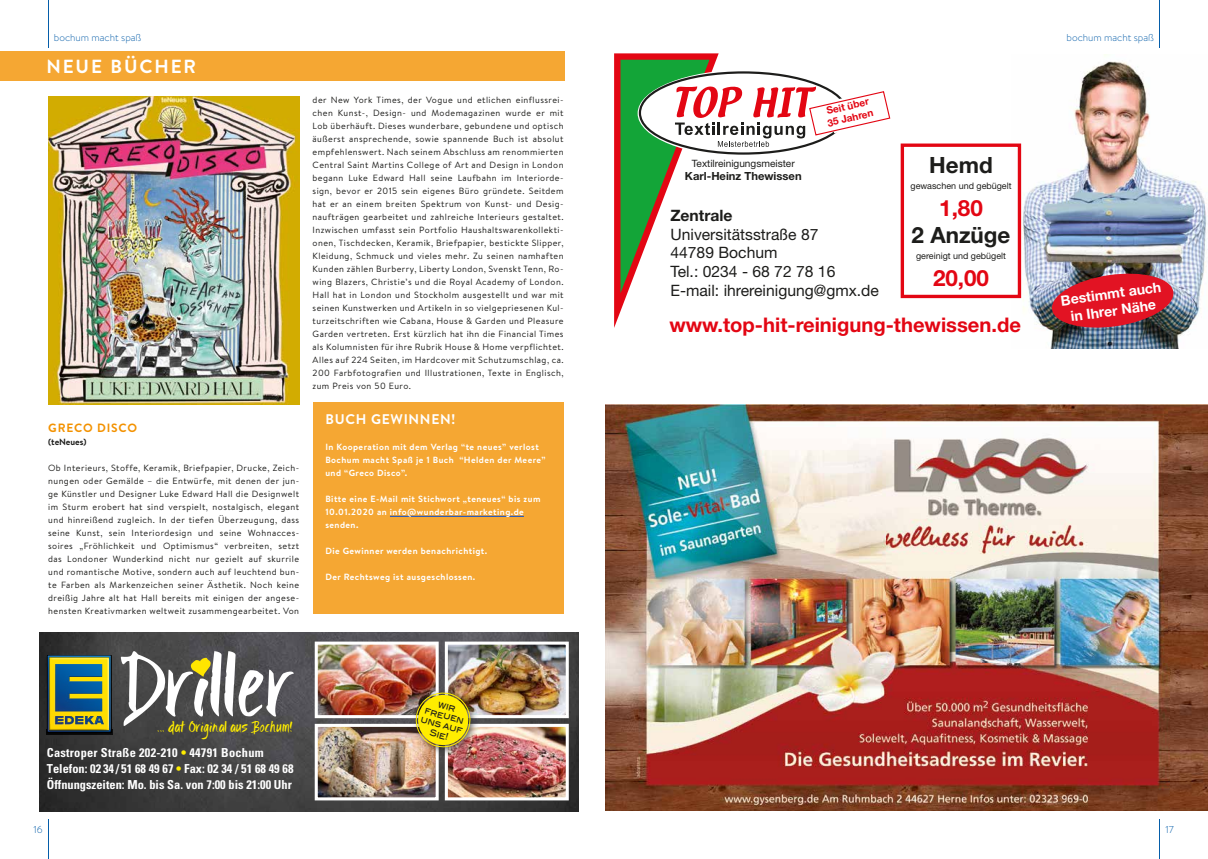
<style>
.page{position:relative;width:1208px;height:859px;background:#fff}
.page>*{position:absolute;margin:0;border:0;box-sizing:border-box;transform-origin:0 0}
.t1{font:700 22.4px "Helvetica Neue";color:#1d1d1b}
.t2{font:700 22.4px "Helvetica Neue";color:#e30613}
.t3{font:700 20.2px "Helvetica Neue";color:#e30613}
.t4{font:700 19px "Brandon Text";letter-spacing:.1em;color:#fff}
.t5{font:15.7px/18.8px "Helvetica Neue";color:#1d1d1b}
.t6{font:700 15.7px "Helvetica Neue";color:#1d1d1b}
.t7{font:700 14.1px/16.9px "Helvetica Neue";color:#fff;text-align:center}
.t8{font:700 14px "Brandon Text";letter-spacing:.05em;color:#fff}
.t9{font:300 13.3px "Ignitethe";color:#ffed00}
.t10{font:700 condensed 12.4px/16px "Univers LT Std";color:#fff}
.t11{font:700 12px "Brandon Text";letter-spacing:.07em;color:#f39200}
.t12{font:700 11.2px "Helvetica Neue";color:#1d1d1b}
.t13{font:10.1px "Helvetica Neue";color:#1d1d1b}
.t14{font:700 10.1px/12.1px "Helvetica Neue";color:#e30613}
.t15{font:300 10px "Brandon Text";color:#055da9}
.t16{font:9px/13px "Brandon Text";letter-spacing:.05em;color:#1d1d1b;text-align:justify}
.t17{font:700 9px/13px "Brandon Text";letter-spacing:.05em;color:#fff}
.t18{font:9px "Helvetica Neue";color:#1d1d1b}
.t19{font:9px/9.8px "Blair Md ITCTT Medium";color:#1d1d1b;text-align:center;scale:.88 1}
.t20{font:700 9px "Brandon Text";color:#1d1d1b}
.s1{color:#ffed00}
</style>
<div class="page">
<img style="left:48px;top:96px;width:251px;height:309px">
<img style="left:605px;top:405px;width:602px;height:406px">
<img style="left:1011px;top:54px;width:196px;height:294px">
<img style="left:1052px;top:274px;width:121px;height:54px">
<svg style="left:614px;top:53px;width:277px;height:275px"></svg>
<div style="left:900px;top:144px;width:121px;height:154px;border:3px solid #e30613"></div>
<div style="left:0;top:52px;width:564px;height:29px;background:#f5a733"></div>
<img style="left:40px;top:633px;width:538px;height:178px">
<img style="left:319px;top:646px;width:116px;height:68px">
<div style="left:315px;top:642px;width:124px;height:76px;border:3px solid #fff"></div>
<img style="left:319px;top:728px;width:116px;height:68px">
<div style="left:315px;top:724px;width:124px;height:76px;border:3px solid #fff"></div>
<img style="left:449px;top:646px;width:116px;height:68px">
<div style="left:445px;top:642px;width:124px;height:76px;border:3px solid #fff"></div>
<img style="left:449px;top:728px;width:116px;height:68px">
<div style="left:445px;top:724px;width:124px;height:76px;border:3px solid #fff"></div>
<div style="left:411px;top:688px;width:69px;height:69px;background:#1d1d1b;opacity:.75"></div>
<img style="left:412px;top:689px;width:62px;height:61px">
<img style="left:44px;top:652px;width:70px;height:83px">
<img style="left:46px;top:729px;width:58px;height:5px">
<img style="left:44px;top:652px;width:10px;height:54px">
<img style="left:104px;top:682px;width:10px;height:53px">
<svg style="left:48px;top:656px;width:63px;height:76px"></svg>
<img style="left:49px;top:658px;width:61px;height:73px">
<svg style="left:121px;top:651px;width:172px;height:75px"></svg>
<div style="left:313px;top:403px;width:251px;height:211px;background:#f5a733"></div>
<hr style="left:390px;top:516px;width:134px;height:1px;background:#094fd1">
<hr style="left:48px;top:819px;width:1px;height:40px;background:#055da9">
<hr style="left:1159px;top:819px;width:1px;height:40px;background:#055da9">
<hr style="left:48px;top:0;width:1px;height:48px;background:#055da9">
<hr style="left:1159px;top:0;width:1px;height:48px;background:#055da9">
<p class="t15" style="left:54px;top:30px;width:89px">bochum macht spaß</p>
<p class="t15" style="left:1066px;top:30px;width:89px">bochum macht spaß</p>
<h3 class="t4" style="left:46px;top:53px;width:151px">NEUE BÜCHER</h3>
<h3 class="t11" style="left:48px;top:419px;width:90px">GRECO DISCO</h3>
<p class="t20" style="left:48px;top:435px;width:40px">(teNeues)</p>
<p class="t16" style="left:48px;top:461px;width:252px">Ob Interieurs, Stoffe, Keramik, Briefpapier, Drucke, Zeich&shy;nungen oder Gemälde – die Entwürfe, mit denen der jun&shy;ge Künstler und Designer Luke Edward Hall die Designwelt im Sturm erobert hat sind verspielt, nostalgisch, elegant und hinreißend zugleich. In der tiefen Überzeugung, dass seine Kunst, sein Interiordesign und seine Wohnacces&shy;soires „Fröhlichkeit und Optimismus“ verbreiten, setzt das Londoner Wunderkind nicht nur gezielt auf skurrile und romantische Motive, sondern auch auf leuchtend bun&shy;te Farben als Markenzeichen seiner Ästhetik. Noch keine dreißig Jahre alt hat Hall bereits mit einigen der angese&shy;hensten Kreativmarken weltweit zusammengearbeitet. Von</p>
<p class="t16" style="left:313px;top:93px;width:252px">der New York Times, der Vogue und etlichen einflussrei&shy;chen Kunst-, Design- und Modemagazinen wurde er mit Lob überhäuft. Dieses wunderbare, gebundene und optisch äußerst ansprechende, sowie spannende Buch ist absolut empfehlenswert. Nach seinem Abschluss am renommierten Central Saint Martins College of Art and Design in London begann Luke Edward Hall seine Laufbahn im Interiorde&shy;sign, bevor er 2015 sein eigenes Büro gründete. Seitdem hat er an einem breiten Spektrum von Kunst- und Desig&shy;naufträgen gearbeitet und zahlreiche Interieurs gestaltet.<br>Inzwischen umfasst sein Portfolio Haushaltswarenkollekti&shy;onen, Tischdecken, Keramik, Briefpapier, bestickte Slipper, Kleidung, Schmuck und vieles mehr. Zu seinen namhaften Kunden zählen Burberry, Liberty London, Svenskt Tenn, Ro&shy;wing Blazers, Christie’s und die Royal Academy of London.<br>Hall hat in London und Stockholm ausgestellt und war mit seinen Kunstwerken und Artikeln in so vielgepriesenen Kul&shy;turzeitschriften wie Cabana, House &amp; Garden und Pleasure Garden vertreten. Erst kürzlich hat ihn die Financial Times als Kolumnisten für ihre Rubrik House &amp; Home verpflichtet.<br>Alles auf 224 Seiten, im Hardcover mit Schutzumschlag, ca.<br>200 Farbfotografien und Illustrationen, Texte in Englisch, zum Preis von 50 Euro.</p>
<h3 class="t8" style="left:325px;top:410px;width:131px">BUCH GEWINNEN!</h3>
<p class="t17" style="left:325px;top:441px;width:222px">In Kooperation mit dem Verlag “te neues” verlost<br>Bochum macht Spaß je 1 Buch “Helden der Meere” und “Greco Disco”.</p>
<p class="t17" style="left:325px;top:493px;width:216px">Bitte eine E-Mail mit Stichwort „teneues“ bis zum<br>10.01.2020 an info@wunderbar-marketing.de senden.</p>
<p class="t17" style="left:325px;top:545px;width:163px">Die Gewinner werden benachrichtigt.</p>
<p class="t17" style="left:325px;top:571px;width:151px">Der Rechtsweg ist ausgeschlossen.</p>
<h3 class="t9" style="left:157px;top:719px;width:137px">... dat Original aus Bochum!</h3>
<h3 class="t10" style="left:47px;top:745px;width:248px">Castroper Straße 202-210 <span class="s1">•</span> 44791 Bochum<br>Telefon: 02 34/ 51 68 49 67 <span class="s1">•</span> Fax: 02 34 / 51 68 49 68<br>Öffnungszeiten: Mo. bis Sa. von 7:00 bis 21:00 Uhr</h3>
<p class="t19" style="left:427px;top:695px;width:50px;rotate:15deg">wir freuen uns auf<br>Sie!</p>
<p class="t14" style="left:823px;top:105px;width:48px;rotate:-13deg">Seit über<br>35 Jahren</p>
<h1 class="t1" style="left:929px;top:151px;width:65px">Hemd</h1>
<p class="t18" style="left:910px;top:181px;width:102px">gewaschen und gebügelt</p>
<h1 class="t2" style="left:939px;top:194px;width:45px">1,80</h1>
<h1 class="t1" style="left:911px;top:221px;width:100px">2 Anzüge</h1>
<p class="t18" style="left:916px;top:250px;width:91px">gereinigt und gebügelt</p>
<h1 class="t2" style="left:933px;top:264px;width:58px">20,00</h1>
<h2 class="t3" style="left:669px;top:312px;width:353px">www.top-hit-reinigung-thewissen.de</h2>
<p class="t13" style="left:692px;top:157px;width:104px">Textilreinigungsmeister</p>
<p class="t12" style="left:685px;top:169px;width:118px">Karl-Heinz Thewissen</p>
<h3 class="t6" style="left:670px;top:205px;width:64px">Zentrale</h3>
<h3 class="t5" style="left:670px;top:224px;width:210px">Universitätsstraße 87<br>44789 Bochum<br>Tel.: 0234 - 68 72 78 16<br>E-mail: ihrereinigung@gmx.de</h3>
<h3 class="t7" style="left:1059px;top:292px;width:103px;rotate:-8deg">Bestimmt auch in Ihrer Nähe</h3>
<p class="t15" style="left:33px;top:822px;width:11px">16</p>
<p class="t15" style="left:1165px;top:822px;width:10px">17</p>
</div>
